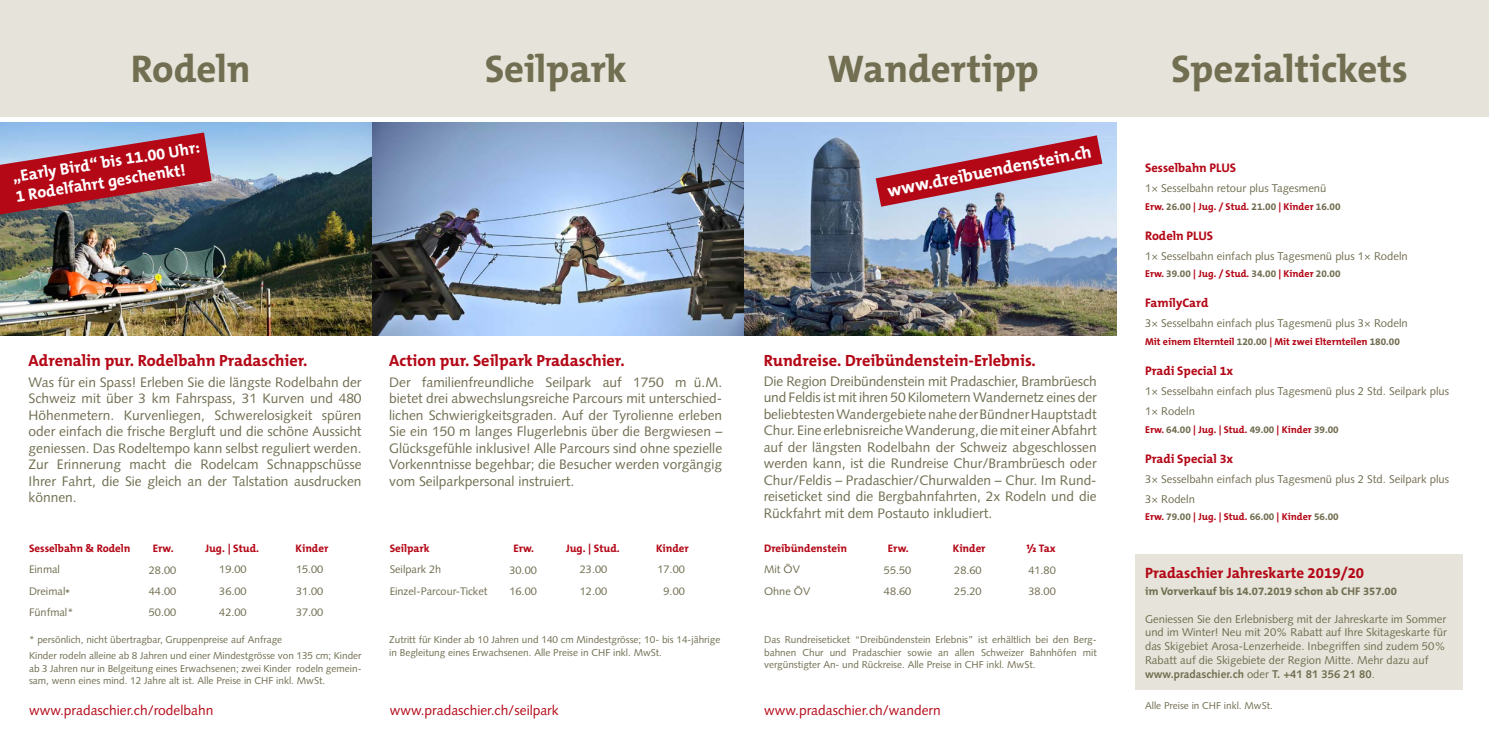
<style>
.page{position:relative;width:1489px;height:745px;background:#fff}
.page>*{position:absolute;margin:0;border:0;box-sizing:border-box;transform-origin:0 0}
.t1{font:700 38.75px "The Mix Office LF";color:#716e51}
.t2{font:700 17.5px "The Mix Office LF";color:#fff}
.t3{font:700 16.25px "The Mix Office LF";color:#b40817}
.t4{font:700 16.25px/19.5px "The Mix Office LF";color:#fff}
.t5{font:700 15px "The Mix Office LF";color:#b40817}
.t6{font:13.75px/16.5px "Syntax LT Std";color:#716e51;text-align:justify}
.t7{font:13.75px "Syntax LT Std";color:#b40817}
.t8{font:700 12.5px "The Mix Office LF";color:#b40817}
.t9{font:11.25px/13.8px "Syntax LT Std";color:#716e51}
.t10{font:700 11.25px "The Mix Office LF";color:#716e51}
.t11{font:11px/21.2px "Syntax LT Std";color:#716e51}
.t12{font:700 11px "The Mix Office LF";color:#b40817}
.t13{font:10px/12.5px "Syntax LT Std";color:#716e51}
.t14{font:700 10px "The Mix Office LF";color:#b40817}
.s1{font-family:"Garamond";font-weight:700;font-size:8.75px}
.s2{color:#716e51}
.s3{font-weight:700}
</style>
<div class="page">
<div style="left:0;top:0;width:1488px;height:116px;background:#e6e4da"></div>
<div style="left:1135px;top:554px;width:327px;height:135px;background:#e6e4da"></div>
<img style="left:0;top:122px;width:1116px;height:213px">
<img style="left:372px;top:122px;width:372px;height:213px">
<svg style="left:875px;top:135px;width:227px;height:71px;background:#b78198"></svg>
<svg style="left:0;top:132px;width:212px;height:82px;background:#a24557"></svg>
<h1 class="t1" style="left:131px;top:44px;width:121px">Rodeln</h1>
<h1 class="t1" style="left:484px;top:44px;width:144px">Seilpark</h1>
<h1 class="t1" style="left:827px;top:44px;width:213px">Wandertipp</h1>
<h1 class="t1" style="left:1170px;top:44px;width:238px">Spezialtickets</h1>
<p class="t4" style="left:11px;top:167px;width:191px;rotate:-9deg">„Early Bird“ bis 11.00 Uhr:<br>1 Rodelfahrt geschenkt!</p>
<p class="t2" style="left:885px;top:180px;width:209px;rotate:-11deg">www.dreibuendenstein.ch</p>
<p class="t3" style="left:29px;top:350px;width:280px">Adrenalin pur. Rodelbahn Pradaschier.</p>
<p class="t6" style="left:29px;top:373px;width:334px">Was für ein Spass! Erleben Sie die längste Rodelbahn der Schweiz mit über 3 km Fahrspass, 31 Kurven und 480<br>Höhenmetern. Kurvenliegen, Schwerelosigkeit spüren oder einfach die frische Bergluft und die schöne Aussicht geniessen. Das Rodeltempo kann selbst reguliert werden.<br>Zur Erinnerung macht die Rodelcam Schnappschüsse Ihrer Fahrt, die Sie gleich an der Talstation ausdrucken können.</p>
<p class="t12" style="left:29px;top:541px;width:103px">Sesselbahn &amp; Rodeln</p>
<p class="t12" style="left:153px;top:541px;width:22px">Erw.</p>
<p class="t12" style="left:205px;top:541px;width:55px">Jug. | Stud.</p>
<p class="t12" style="left:295px;top:541px;width:34px">Kinder</p>
<p class="t11" style="left:29px;top:558px;width:46px">Einmal<br>Dreimal<span class="s1">*<br></span>Fünfmal*</p>
<p class="t11" style="left:149px;top:559px;width:29px;text-align:justify">28.00<br>44.00<br>50.00</p>
<p class="t11" style="left:219px;top:558px;width:29px;text-align:justify">19.00<br>36.00<br>42.00</p>
<p class="t11" style="left:296px;top:558px;width:29px;text-align:justify">15.00<br>31.00<br>37.00</p>
<p class="t13" style="left:29px;top:631px;width:334px;line-height:16px">* persönlich, nicht übertragbar, Gruppenpreise auf Anfrage<br>Kinder rodeln alleine ab 8 Jahren und einer Mindestgrösse von 135 cm; Kinder</p>
<p class="t13" style="left:29px;top:661px;width:334px">ab 3 Jahren nur in Belgeitung eines Erwachsenen; zwei Kinder rodeln gemein&shy;sam, wenn eines mind. 12 Jahre alt ist. Alle Preise in CHF inkl. MwSt.</p>
<p class="t3" style="left:389px;top:350px;width:237px">Action pur. Seilpark Pradaschier.</p>
<p class="t6" style="left:389px;top:373px;width:334px">Der familienfreundliche Seilpark auf 1750 m ü.M. bietet drei abwechslungsreiche Parcours mit unterschied&shy;lichen Schwierigkeitsgraden. Auf der Tyrolienne erleben Sie ein 150 m langes Flugerlebnis über die Bergwiesen – Glücksgefühle inklusive! Alle Parcours sind ohne spezielle Vorkenntnisse begehbar; die Besucher werden vorgängig vom Seilparkpersonal instruiert.</p>
<p class="t3" style="left:763px;top:350px;width:274px">Rundreise. Dreibündenstein-Erlebnis.</p>
<p class="t6" style="left:763px;top:372px;width:334px">Die Region Dreibündenstein mit Pradaschier, Brambrüesch und Feldis ist mit ihren 50 Kilometern Wandernetz eines der beliebtesten Wandergebiete nahe der Bündner Hauptstadt Chur. Eine erlebnisreiche Wanderung, die mit einer Abfahrt auf der längsten Rodelbahn der Schweiz abgeschlossen werden kann, ist die Rundreise Chur/Brambrüesch oder Chur/Feldis – Pradaschier/Churwalden – Chur. Im Rund&shy;reiseticket sind die Bergbahnfahrten, 2x Rodeln und die Rückfahrt mit dem Postauto inkludiert.</p>
<p class="t12" style="left:389px;top:541px;width:42px">Seilpark</p>
<p class="t12" style="left:513px;top:541px;width:22px">Erw.</p>
<p class="t12" style="left:566px;top:541px;width:55px">Jug. | Stud.</p>
<p class="t12" style="left:656px;top:541px;width:34px">Kinder</p>
<p class="t11" style="left:389px;top:558px;width:99px">Seilpark 2h<br>Einzel-Parcour-Ticket</p>
<p class="t12" style="left:764px;top:541px;width:84px">Dreibündenstein</p>
<p class="t12" style="left:887px;top:541px;width:22px">Erw.</p>
<p class="t12" style="left:952px;top:541px;width:34px">Kinder</p>
<p class="t12" style="left:1026px;top:541px;width:31px">½ Tax</p>
<p class="t11" style="left:764px;top:558px;width:48px">Mit ÖV<br>Ohne ÖV</p>
<p class="t11" style="left:580px;top:558px;width:29px">23.00<br>12.00</p>
<p class="t11" style="left:954px;top:559px;width:29px">28.60<br>25.20</p>
<p class="t11" style="left:657px;top:558px;width:29px;text-align:center">17.00<br>9.00</p>
<p class="t11" style="left:1028px;top:559px;width:29px">41.80<br>38.00</p>
<p class="t11" style="left:509px;top:559px;width:29px">30.00<br>16.00</p>
<p class="t11" style="left:883px;top:559px;width:29px">55.50<br>48.60</p>
<p class="t13" style="left:389px;top:633px;width:333px">Zutritt für Kinder ab 10 Jahren und 140 cm Mindestgrösse; 10- bis 14-jährige in Begleitung eines Erwachsenen. Alle Preise in CHF inkl. MwSt.</p>
<p class="t13" style="left:764px;top:633px;width:334px;text-align:justify">Das Rundreiseticket “Dreibündenstein Erlebnis” ist erhältlich bei den Berg&shy;bahnen Chur und Pradaschier sowie an allen Schweizer Bahnhöfen mit vergünstigter An- und Rückreise. Alle Preise in CHF inkl. MwSt.</p>
<p class="t7" style="left:29px;top:701px;width:186px">www.pradaschier.ch/rodelbahn</p>
<p class="t7" style="left:389px;top:701px;width:171px">www.pradaschier.ch/seilpark</p>
<p class="t7" style="left:764px;top:701px;width:178px">www.pradaschier.ch/wandern</p>
<p class="t8" style="left:1144px;top:160px;width:93px">Sesselbahn PLUS</p>
<p class="t9" style="left:1144px;top:181px;width:183px">1× Sesselbahn retour plus Tagesmenü</p>
<p class="t14" style="left:1144px;top:200px;width:197px">Erw. <span class="s2">26.00</span> | Jug. / Stud. <span class="s2">21.00</span> | Kinder <span class="s2">16.00</span></p>
<p class="t8" style="left:1144px;top:227px;width:70px">Rodeln PLUS</p>
<p class="t9" style="left:1144px;top:249px;width:264px">1× Sesselbahn einfach plus Tagesmenü plus 1× Rodeln</p>
<p class="t14" style="left:1144px;top:267px;width:197px">Erw. <span class="s2">39.00</span> | Jug. / Stud. <span class="s2">34.00</span> | Kinder <span class="s2">20.00</span></p>
<p class="t8" style="left:1144px;top:295px;width:65px">FamilyCard</p>
<p class="t9" style="left:1144px;top:316px;width:264px">3× Sesselbahn einfach plus Tagesmenü plus 3× Rodeln</p>
<p class="t14" style="left:1144px;top:335px;width:256px">Mit einem Elternteil <span class="s2">120.00</span> | Mit zwei Elternteilen <span class="s2">180.00</span></p>
<p class="t8" style="left:1144px;top:362px;width:90px">Pradi Special 1x</p>
<p class="t9" style="left:1144px;top:381px;width:305px;line-height:20px">1× Sesselbahn einfach plus Tagesmenü plus 2 Std. Seilpark plus<br>1× Rodeln</p>
<p class="t14" style="left:1144px;top:422px;width:195px">Erw. <span class="s2">64.00</span> | Jug. | Stud. <span class="s2">49.00</span> | Kinder <span class="s2">39.00</span></p>
<p class="t8" style="left:1144px;top:450px;width:90px">Pradi Special 3x</p>
<p class="t9" style="left:1144px;top:468px;width:305px;line-height:20px">3× Sesselbahn einfach plus Tagesmenü plus 2 Std. Seilpark plus<br>3× Rodeln</p>
<p class="t14" style="left:1144px;top:510px;width:195px">Erw. <span class="s2">79.00</span> | Jug. | Stud. <span class="s2">66.00</span> | Kinder <span class="s2">56.00</span></p>
<p class="t5" style="left:1144px;top:562px;width:220px">Pradaschier Jahreskarte 2019/20</p>
<p class="t10" style="left:1144px;top:583px;width:253px">im Vorverkauf bis 14.07.2019 schon ab CHF 357.00</p>
<p class="t9" style="left:1144px;top:611px;width:303px">Geniessen Sie den Erlebnisberg mit der Jahreskarte im Sommer und im Winter! Neu mit 20% Rabatt auf Ihre Skitageskarte für das Skigebiet Arosa-Lenzerheide. Inbegriffen sind zudem 50% Rabatt auf die Skigebiete der Region Mitte. Mehr dazu auf <span class="s3">www.pradaschier.ch</span> oder <span class="s3">T. +41 81 356 21 80</span>.</p>
<p class="t13" style="left:1144px;top:699px;width:129px">Alle Preise in CHF inkl. MwSt.</p>
</div>
